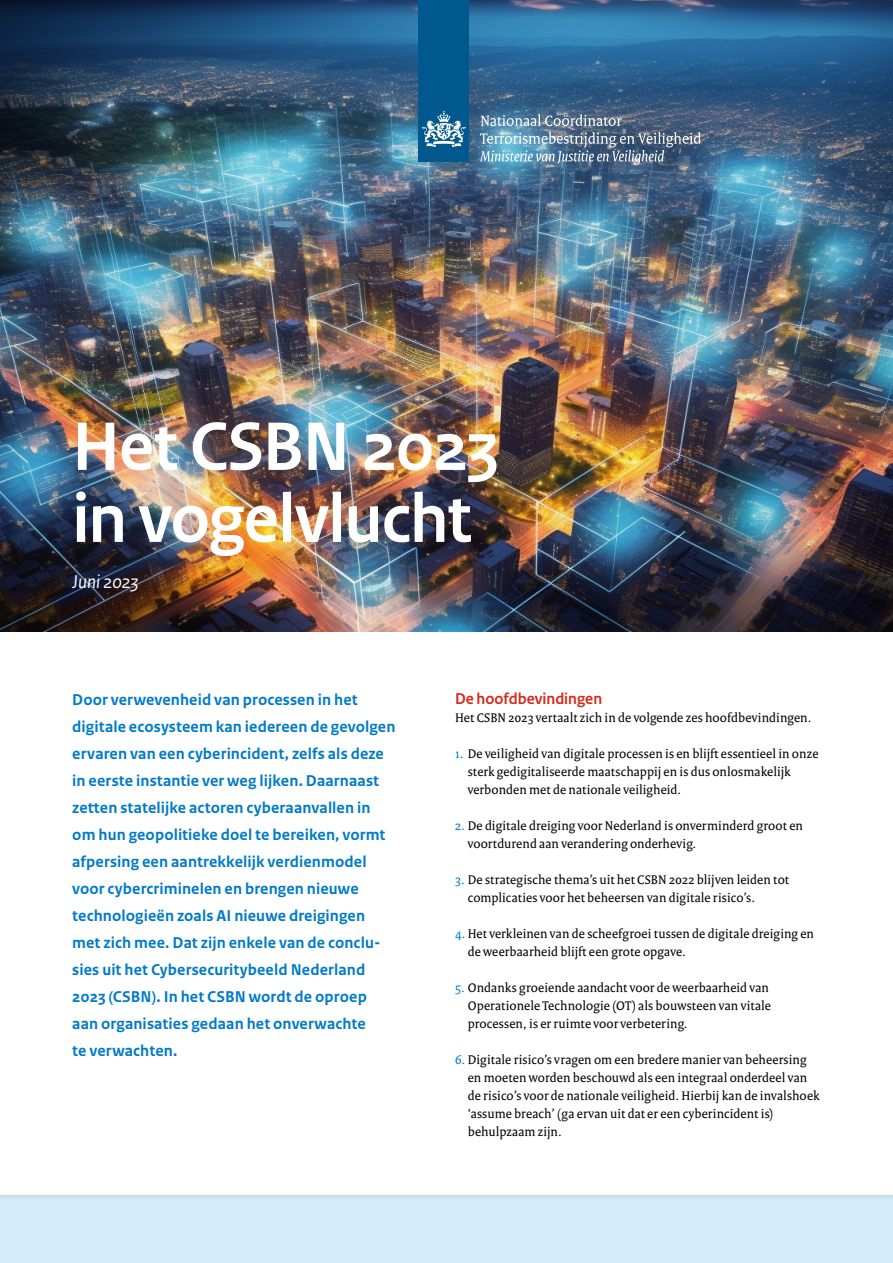
<style>
.page{position:relative;width:893px;height:1263px;background:#fff}
.page>*{position:absolute;margin:0;border:0;box-sizing:border-box;transform-origin:0 0}
.t1{font:700 72px/72px "Rijksoverheid Sans Heading";letter-spacing:-.01em;color:#fff}
.t2{font:italic 19.5px "Rijksoverheid Sans Text";letter-spacing:-.01em;color:#fff}
.t3{font:700 16.5px/27px "Rijksoverheid Sans Text";letter-spacing:.005em;color:#007bc7}
.t4{font:700 16.5px "Rijksoverheid Sans Heading";letter-spacing:.005em;color:#d52b1e}
.t5{font:13.5px/18px "Rijksoverheid Serif";letter-spacing:.01em;color:#000}
.s1{color:#007bc7}
</style>
<div class="page">
<img style="left:0;top:0;width:893px;height:631px">
<div style="left:419px;top:0;width:50px;height:161px;background:#00588e"></div>
<svg style="left:422px;top:111px;width:44px;height:36px"></svg>
<svg style="left:481px;top:114px;width:141px;height:12px;background:#7d94aa"></svg>
<img style="left:480px;top:132px;width:221px;height:33px">
<div style="left:0;top:1194px;width:893px;height:69px;background:#d4edfa"></div>
<h1 class="t1" style="left:72px;top:412px;width:428px">Het CSBN 2023 in vogelvlucht</h1>
<h2 class="t2" style="left:72px;top:571px;width:68px">Juni 2023</h2>
<p class="t3" style="left:72px;top:686px;width:325px">Door verwevenheid van processen in het digitale ecosysteem kan iedereen de gevolgen ervaren van een cyberincident, zelfs als deze in eerste instantie ver weg lijken. Daarnaast zetten statelijke actoren cyberaanvallen in om hun geopolitieke doel te bereiken, vormt afpersing een aantrekkelijk verdienmodel voor cybercriminelen en brengen nieuwe technologieën zoals AI nieuwe dreigingen met zich mee. Dat zijn enkele van de conclu&shy;sies uit het Cybersecuritybeeld Nederland 2023 (CSBN). In het CSBN wordt de oproep aan organisaties gedaan het onverwachte<br>te verwachten.</p>
<p class="t4" style="left:455px;top:689px;width:149px">De hoofdbevindingen</p>
<p class="t5" style="left:455px;top:708px;width:358px">Het CSBN 2023 vertaalt zich in de volgende zes hoofdbevindingen.</p>
<p class="t5" style="left:468px;top:744px;width:352px;text-indent:-13px"><span class="s1">1.</span> De veiligheid van digitale processen is en blijft essentieel in onze sterk gedigitaliseerde maatschappij en is dus onlosmakelijk verbonden met de nationale veiligheid.</p>
<p class="t5" style="left:468px;top:816px;width:337px;text-indent:-13px"><span class="s1">2.</span> De digitale dreiging voor Nederland is onverminderd groot en voortdurend aan verandering onderhevig.</p>
<p class="t5" style="left:468px;top:870px;width:323px;text-indent:-13px"><span class="s1">3.</span> De strategische thema’s uit het CSBN 2022 blijven leiden tot complicaties voor het beheersen van digitale risico’s.</p>
<p class="t5" style="left:468px;top:924px;width:348px;text-indent:-13px"><span class="s1">4.</span> Het verkleinen van de scheefgroei tussen de digitale dreiging en de weerbaarheid blijft een grote opgave.</p>
<p class="t5" style="left:468px;top:978px;width:305px;text-indent:-13px"><span class="s1">5.</span> Ondanks groeiende aandacht voor de weerbaarheid van<br>Operationele Technologie (OT) als bouwsteen van vitale processen, is er ruimte voor verbetering.</p>
<p class="t5" style="left:468px;top:1050px;width:353px;text-indent:-13px"><span class="s1">6.</span> Digitale risico’s vragen om een bredere manier van beheersing en moeten worden beschouwd als een integraal onderdeel van de risico’s voor de nationale veiligheid. Hierbij kan de invalshoek ‘assume breach’ (ga ervan uit dat er een cyberincident is) behulpzaam zijn.</p>
</div>
